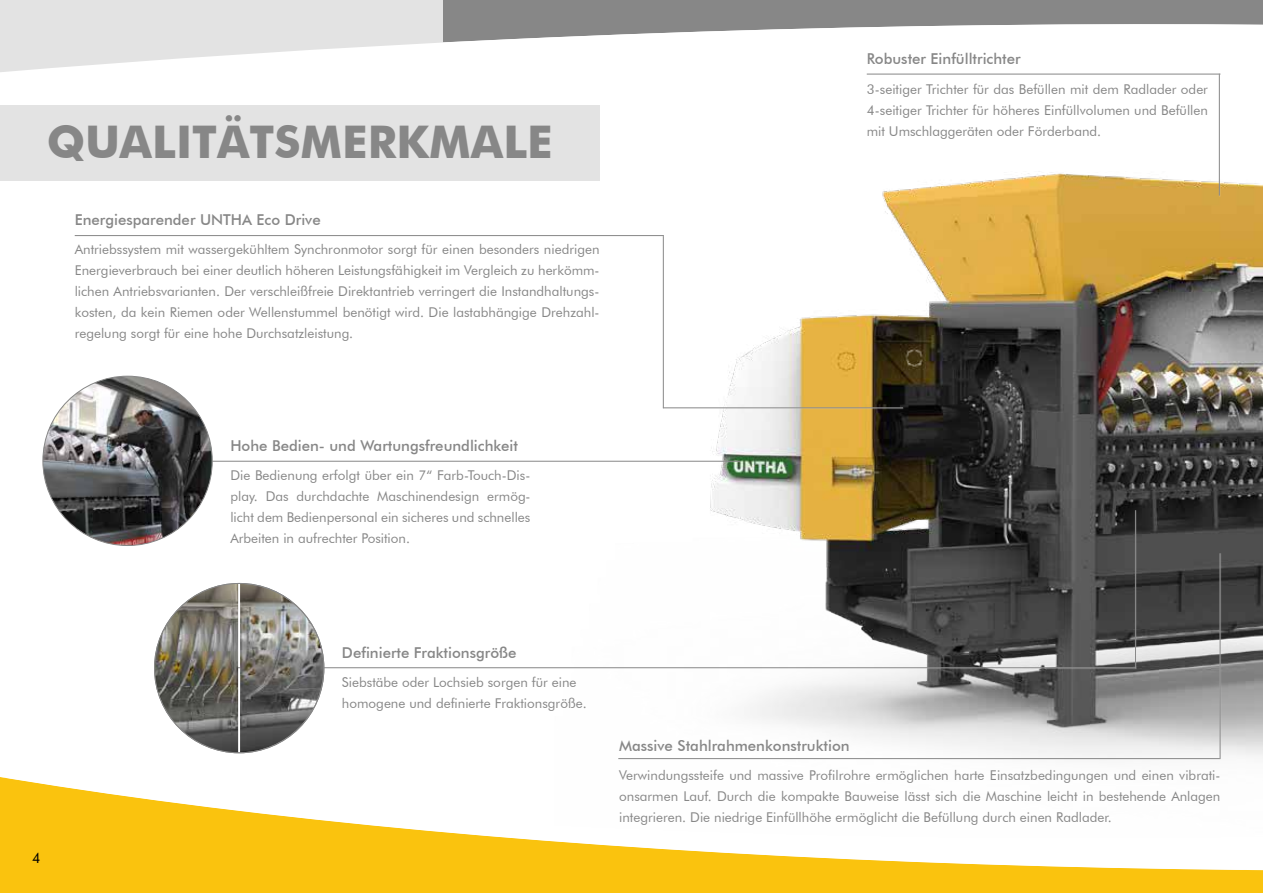
<style>
.page{position:relative;width:1263px;height:893px;background:#fff}
.page>*{position:absolute;margin:0;border:0;box-sizing:border-box;transform-origin:0 0}
.t1{font:700 45px "Futura BT";color:#878787}
.t2{font:500 15px "Futura BT";color:#878787}
.t3{font:14.25px "Futura BT";color:#000}
.t4{font:13.5px/21px "Futura BT";color:#878787;text-align:justify}
</style>
<div class="page">
<img style="left:710px;top:172px;width:553px;height:585px">
<div style="left:0;top:0;width:443px;height:80px;background:#e3e3e3"></div>
<svg style="left:0;top:2px;width:1263px;height:78px"></svg>
<div style="left:0;top:105px;width:600px;height:76px;background:#e3e3e3"></div>
<hr style="left:230px;top:667px;width:907px;height:2px;background:#fff;opacity:.4">
<hr style="left:230px;top:667px;width:906px;height:1px;background:#878787">
<hr style="left:662px;top:235px;width:3px;height:174px;background:#f4f4f4">
<hr style="left:663px;top:235px;width:1px;height:173px;background:#878787">
<hr style="left:1218px;top:73px;width:3px;height:124px;background:#fff;opacity:.4">
<hr style="left:1219px;top:74px;width:1px;height:122px;background:#878787">
<hr style="left:1219px;top:553px;width:3px;height:207px;background:#fff;opacity:.4">
<hr style="left:1220px;top:553px;width:1px;height:206px;background:#878787">
<hr style="left:1134px;top:510px;width:3px;height:158px;background:#fff;opacity:.4">
<hr style="left:1135px;top:510px;width:1px;height:157px;background:#878787">
<hr style="left:866px;top:73px;width:355px;height:3px;background:#fff;opacity:.4">
<hr style="left:867px;top:74px;width:353px;height:1px;background:#878787">
<hr style="left:190px;top:460px;width:551px;height:3px;background:#fff;opacity:.4">
<hr style="left:190px;top:461px;width:550px;height:1px;background:#878787">
<hr style="left:74px;top:235px;width:591px;height:2px;background:#f4f4f4">
<hr style="left:75px;top:235px;width:589px;height:1px;background:#878787">
<hr style="left:662px;top:407px;width:242px;height:2px;background:#fff;opacity:.4">
<hr style="left:663px;top:407px;width:240px;height:1px;background:#878787">
<svg style="left:0;top:758px;width:1263px;height:135px"></svg>
<img style="left:240px;top:583px;width:84px;height:170px">
<img style="left:155px;top:583px;width:83px;height:170px">
<img style="left:43px;top:376px;width:169px;height:169px;border-radius:85px">
<h1 class="t1" style="left:47px;top:114px;width:507px">QUALITÄTSMERKMALE</h1>
<p class="t2" style="left:75px;top:210px;width:247px">Energiesparender UNTHA Eco Drive</p>
<p class="t4" style="left:75px;top:239px;width:526px">Antriebssystem mit wassergekühltem Synchronmotor sorgt für einen besonders niedrigen Energieverbrauch bei einer deutlich höheren Leistungsfähigkeit im Vergleich zu herkömm&shy;lichen Antriebsvarianten. Der verschleißfreie Direktantrieb verringert die Instandhaltungs&shy;kosten, da kein Riemen oder Wellenstummel benötigt wird. Die lastabhängige Drehzahl&shy;regelung sorgt für eine hohe Durchsatzleistung.</p>
<p class="t2" style="left:230px;top:436px;width:289px">Hohe Bedien- und Wartungsfreundlichkeit</p>
<p class="t4" style="left:230px;top:465px;width:302px">Die Bedienung erfolgt über ein 7“ Farb-Touch-Dis&shy;play. Das durchdachte Maschinendesign ermög&shy;licht dem Bedienpersonal ein sicheres und schnelles Arbeiten in aufrechter Position.</p>
<p class="t2" style="left:867px;top:50px;width:155px">Robuster Einfülltrichter</p>
<p class="t4" style="left:867px;top:78px;width:343px">3-seitiger Trichter für das Befüllen mit dem Radlader oder 4-seitiger Trichter für höheres Einfüllvolumen und Befüllen mit Umschlaggeräten oder Förderband.</p>
<p class="t3" style="left:32px;top:849px;width:10px">4</p>
<p class="t2" style="left:342px;top:643px;width:176px">Definierte Fraktionsgröße</p>
<p class="t4" style="left:342px;top:672px;width:246px">Siebstäbe oder Lochsieb sorgen für eine homogene und definierte Fraktionsgröße.</p>
<p class="t2" style="left:619px;top:736px;width:232px">Massive Stahlrahmenkonstruktion</p>
<p class="t4" style="left:619px;top:765px;width:603px">Verwindungssteife und massive Profilrohre ermöglichen harte Einsatzbedingungen und einen vibrati&shy;onsarmen Lauf. Durch die kompakte Bauweise lässt sich die Maschine leicht in bestehende Anlagen integrieren. Die niedrige Einfüllhöhe ermöglicht die Befüllung durch einen Radlader.</p>
</div>
